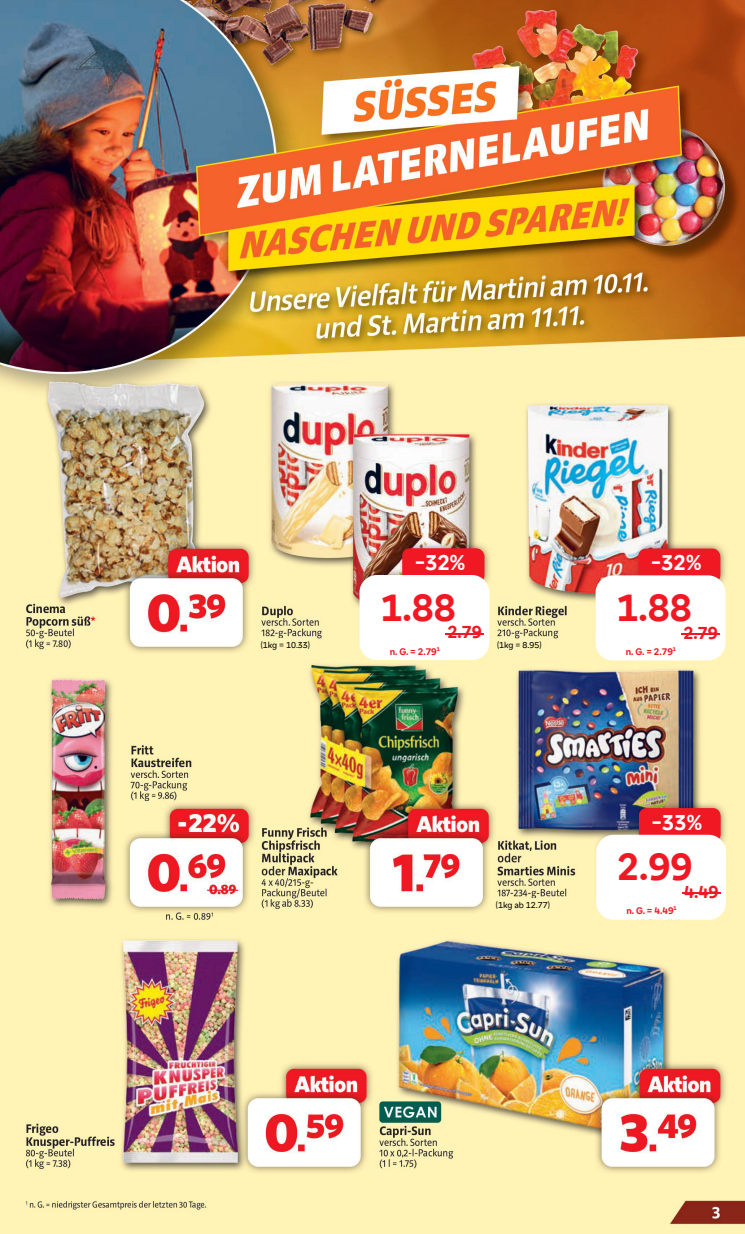
<style>
.page{position:relative;width:745px;height:1234px;background:#fff}
.page>*{position:absolute;margin:0;border:0;box-sizing:border-box;transform-origin:0 0}
.t1{font:700 39.3px "Genos GFG";color:#f01923}
.t2{font:700 22.2px "Genos GFG";color:#fff}
.t3{font:700 9.9px "Genos GFG";color:#f01923}
.t4{font:8.85px "Genos GFG";color:#000}
</style>
<div class="page">
<img style="left:0;top:0;width:744px;height:1233px">
<svg style="left:359px;top:548px;width:130px;height:112px"></svg>
<hr style="left:445px;top:632px;width:38px;height:2px;background:#f01923">
<svg style="left:595px;top:548px;width:130px;height:112px"></svg>
<hr style="left:681px;top:633px;width:38px;height:1px;background:#f01923">
<svg style="left:595px;top:807px;width:130px;height:112px"></svg>
<hr style="left:682px;top:892px;width:38px;height:2px;background:#f01923">
<div style="left:495px;top:898px;width:55px;height:12px;background:#fff4b7"></div>
<div style="left:259px;top:638px;width:51px;height:12px;background:#fff4b7"></div>
<div style="left:493px;top:638px;width:51px;height:13px;background:#fff4b7"></div>
<h2 class="t2" style="left:415px;top:549px;width:52px">-32%</h2>
<h1 class="t1" style="left:380px;top:584px;width:103px">1.88<sub>2.79</sub></h1>
<p class="t3" style="left:389px;top:645px;width:52px">n. G. = 2.79¹</p>
<p class="t4" style="left:260px;top:639px;width:51px">(1kg = 10.33)</p>
<p class="t4" style="left:497px;top:640px;width:46px">(1kg = 8.95)</p>
<p class="t4" style="left:495px;top:899px;width:55px">(1kg ab 12.77)</p>
<h2 class="t2" style="left:650px;top:550px;width:52px">-32%</h2>
<h1 class="t1" style="left:616px;top:584px;width:103px">1.88<sub>2.79</sub></h1>
<p class="t3" style="left:625px;top:645px;width:52px">n. G. = 2.79¹</p>
<h2 class="t2" style="left:651px;top:809px;width:52px">-33%</h2>
<h1 class="t1" style="left:616px;top:844px;width:103px">2.99<sub>4.49</sub></h1>
<p class="t3" style="left:626px;top:905px;width:52px">n. G. = 4.49¹</p>
</div>
